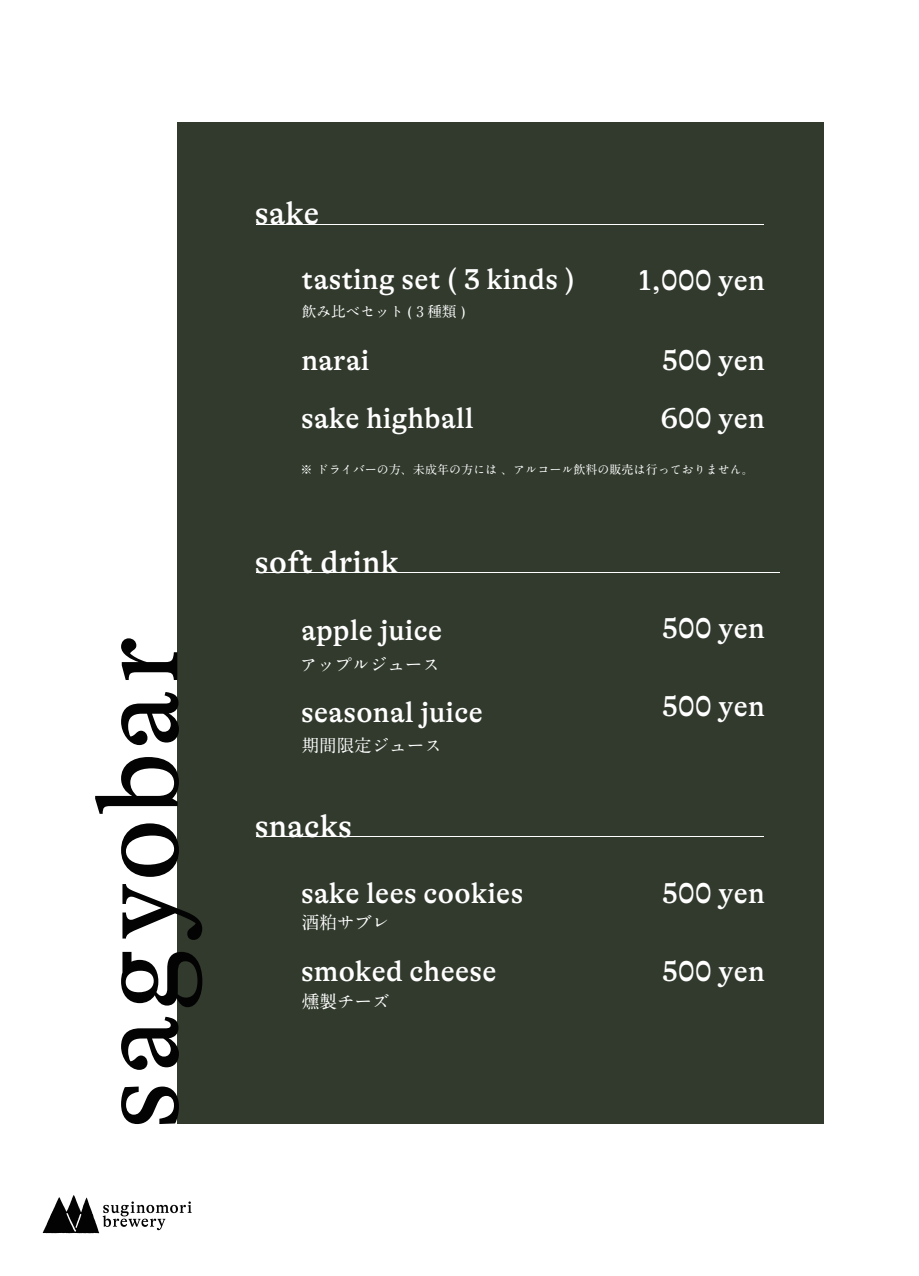
<style>
.page{position:relative;width:919px;height:1276px;background:#fff}
.page>*{position:absolute;margin:0;border:0;box-sizing:border-box;transform-origin:0 0}
.t1{font:500 32.1px "GT Alpina";letter-spacing:.015em;color:#fff}
.t2{font:500 29.25px "GT Alpina";letter-spacing:.015em;color:#fff}
.t3{font:700 17.55px "A1 Mincho Std";color:#fff}
.t4{font:700 14.55px "A1 Mincho Std";color:#fff}
.t5{font:700 12px "A1 Mincho Std";color:#fff}
</style>
<div class="page">
<div style="left:177px;top:122px;width:646px;height:1002px;background:#313a2c"></div>
<svg style="left:43px;top:1195px;width:149px;height:38px"></svg>
<svg style="left:121px;top:1086px;width:58px;height:38px"></svg>
<svg style="left:121px;top:1016px;width:58px;height:54px"></svg>
<svg style="left:121px;top:884px;width:81px;height:123px"></svg>
<svg style="left:121px;top:823px;width:58px;height:54px"></svg>
<svg style="left:95px;top:757px;width:84px;height:57px"></svg>
<svg style="left:121px;top:692px;width:58px;height:53px"></svg>
<svg style="left:121px;top:638px;width:56px;height:42px"></svg>
<hr style="left:256px;top:573px;width:524px;height:1px;background:#fff">
<hr style="left:256px;top:224px;width:508px;height:1px;background:#fff">
<hr style="left:256px;top:837px;width:508px;height:1px;background:#fff">
<p class="t1" style="left:255px;top:195px;width:66px">sake</p>
<p class="t2" style="left:302px;top:263px;width:274px">tasting set ( 3 kinds )</p>
<p class="t4" style="left:302px;top:300px;width:165px">飲み比べセット ( 3 種類 )</p>
<p class="t2" style="left:638px;top:264px;width:128px">1,000 yen</p>
<p class="t2" style="left:302px;top:344px;width:69px">narai</p>
<p class="t2" style="left:662px;top:344px;width:104px">500 yen</p>
<p class="t2" style="left:301px;top:402px;width:174px">sake highball</p>
<p class="t2" style="left:660px;top:402px;width:105px">600 yen</p>
<p class="t5" style="left:300px;top:460px;width:455px">※ ドライバーの方、未成年の方には 、アルコール飲料の販売は行っておりません。</p>
<p class="t1" style="left:255px;top:544px;width:145px">soft drink</p>
<p class="t2" style="left:301px;top:614px;width:142px">apple juice</p>
<p class="t3" style="left:300px;top:650px;width:142px">アップルジュース</p>
<p class="t2" style="left:301px;top:696px;width:183px">seasonal juice</p>
<p class="t3" style="left:302px;top:731px;width:142px">期間限定ジュース</p>
<p class="t1" style="left:255px;top:808px;width:99px">snacks</p>
<p class="t2" style="left:301px;top:876px;width:224px">sake lees cookies</p>
<p class="t3" style="left:302px;top:908px;width:89px">酒粕サブレ</p>
<p class="t2" style="left:301px;top:955px;width:197px">smoked cheese</p>
<p class="t3" style="left:302px;top:986px;width:89px">燻製チーズ</p>
<p class="t2" style="left:662px;top:611px;width:104px">500 yen</p>
<p class="t2" style="left:662px;top:689px;width:104px">500 yen</p>
<p class="t2" style="left:662px;top:876px;width:104px">500 yen</p>
<p class="t2" style="left:662px;top:955px;width:104px">500 yen</p>
</div>
